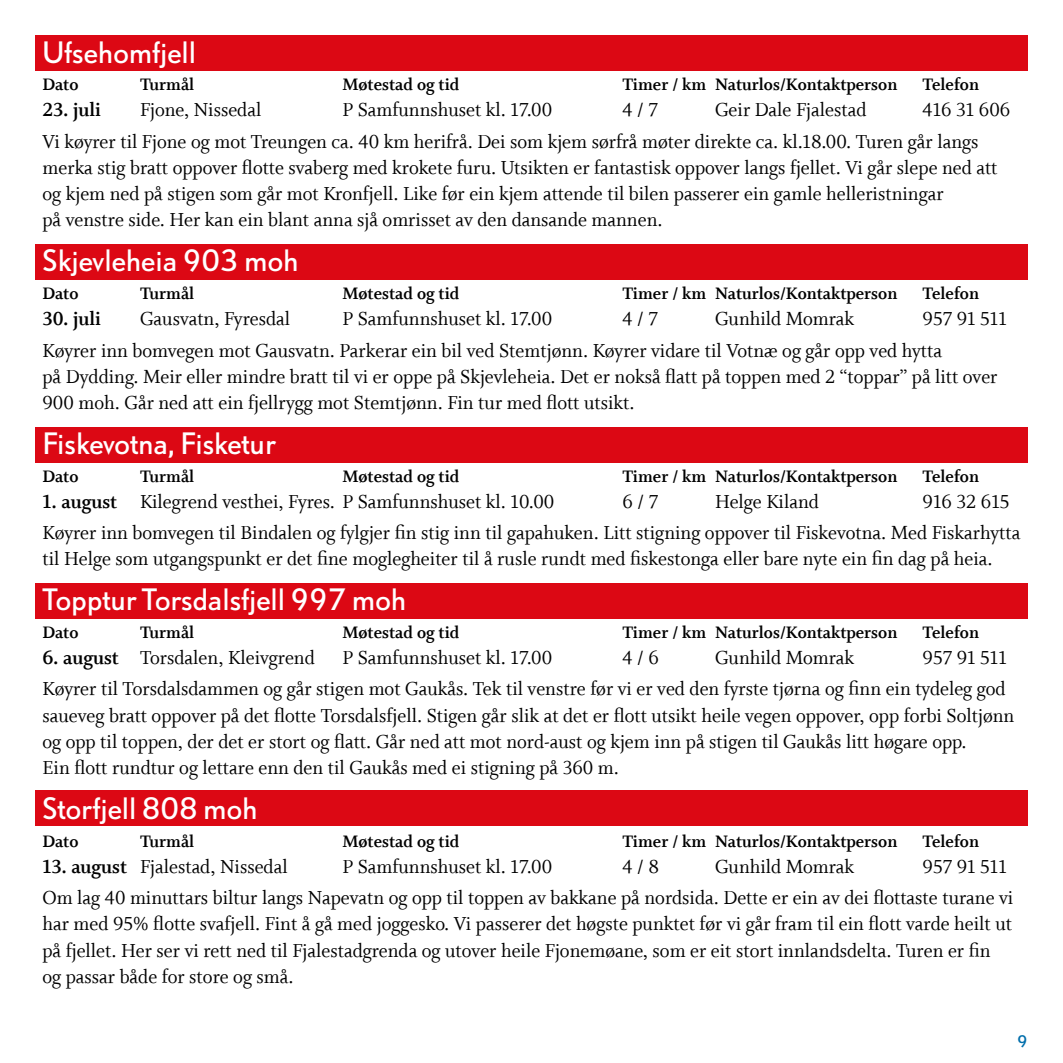
<style>
.page{position:relative;width:1063px;height:1063px;background:#fff}
.page>*{position:absolute;margin:0;border:0;box-sizing:border-box;transform-origin:0 0}
.t1{font:27.5px "DTL Nobel TOT";color:#fff}
.t2{font:21.25px/26.2px "Whitman Roman LF";color:#000}
.t3{font:21.25px "Whitman Bold LF";color:#000}
.t4{font:18.75px "Whitman Bold LF";color:#000}
.t5{font:15px "DTL Nobel TOT";color:#006eab}
.s1{font-family:"Whitman Bold LF"}
</style>
<div class="page">
<div style="left:35px;top:35px;width:993px;height:36px;background:#dc0814"></div>
<div style="left:35px;top:244px;width:993px;height:36px;background:#dc0814"></div>
<div style="left:35px;top:427px;width:993px;height:35px;background:#dc0814"></div>
<div style="left:35px;top:583px;width:993px;height:35px;background:#dc0814"></div>
<div style="left:35px;top:790px;width:993px;height:36px;background:#dc0814"></div>
<p class="t1" style="left:43px;top:33px;width:155px">Ufsehomfjell</p>
<p class="t4" style="left:43px;top:74px;width:38px">Dato</p>
<p class="t4" style="left:140px;top:74px;width:56px">Turmål</p>
<p class="t4" style="left:343px;top:74px;width:118px">Møtestad og tid</p>
<p class="t4" style="left:623px;top:74px;width:276px">Timer / km Naturlos/Kontaktperson</p>
<p class="t4" style="left:923px;top:74px;width:58px">Telefon</p>
<p class="t3" style="left:43px;top:98px;width:60px">23. juli</p>
<p class="t2" style="left:140px;top:97px;width:123px">Fjone, Nissedal</p>
<p class="t2" style="left:343px;top:97px;width:211px">P Samfunnshuset kl. 17.00</p>
<p class="t2" style="left:623px;top:97px;width:37px">4 / 7</p>
<p class="t2" style="left:715px;top:97px;width:153px">Geir Dale Fjalestad</p>
<p class="t2" style="left:43px;top:95px;width:969px;line-height:31.2px;text-indent:880px">416 31 606<br>Vi køyrer til Fjone og mot Treungen ca. 40 km herifrå. Dei som kjem sørfrå møter direkte ca. kl.18.00. Turen går langs</p>
<p class="t2" style="left:43px;top:155px;width:957px">merka stig bratt oppover flotte svaberg med krokete furu. Utsikten er fantastisk oppover langs fjellet. Vi går slepe ned att og kjem ned på stigen som går mot Kronfjell. Like før ein kjem attende til bilen passerer ein gamle helleristningar<br>på venstre side. Her kan ein blant anna sjå omrisset av den dansande mannen.</p>
<p class="t1" style="left:43px;top:242px;width:258px">Skjevleheia 903 moh</p>
<p class="t4" style="left:43px;top:283px;width:38px">Dato</p>
<p class="t4" style="left:140px;top:283px;width:56px">Turmål</p>
<p class="t4" style="left:343px;top:283px;width:118px">Møtestad og tid</p>
<p class="t4" style="left:623px;top:283px;width:276px">Timer / km Naturlos/Kontaktperson</p>
<p class="t4" style="left:923px;top:283px;width:58px">Telefon</p>
<p class="t3" style="left:43px;top:307px;width:60px">30. juli</p>
<p class="t2" style="left:140px;top:306px;width:152px">Gausvatn, Fyresdal</p>
<p class="t2" style="left:343px;top:306px;width:211px">P Samfunnshuset kl. 17.00</p>
<p class="t2" style="left:623px;top:306px;width:37px">4 / 7</p>
<p class="t2" style="left:715px;top:306px;width:141px">Gunhild Momrak</p>
<p class="t2" style="left:43px;top:304px;width:966px;line-height:31.2px;text-indent:880px">957 91 511<br>Køyrer inn bomvegen mot Gausvatn. Parkerar ein bil ved Stemtjønn. Køyrer vidare til Votnæ og går opp ved hytta</p>
<p class="t2" style="left:43px;top:364px;width:957px">på Dydding. Meir eller mindre bratt til vi er oppe på Skjevleheia. Det er nokså flatt på toppen med 2 “toppar” på litt over<br>900 moh. Går ned att ein fjellrygg mot Stemtjønn. Fin tur med flott utsikt.</p>
<p class="t1" style="left:43px;top:425px;width:235px">Fiskevotna, Fisketur</p>
<p class="t4" style="left:43px;top:465px;width:38px">Dato</p>
<p class="t4" style="left:140px;top:465px;width:56px">Turmål</p>
<p class="t4" style="left:343px;top:465px;width:118px">Møtestad og tid</p>
<p class="t4" style="left:623px;top:465px;width:276px">Timer / km Naturlos/Kontaktperson</p>
<p class="t4" style="left:923px;top:465px;width:58px">Telefon</p>
<p class="t2" style="left:43px;top:489px;width:513px"><span class="s1">1. august</span> Kilegrend vesthei, Fyres. P Samfunnshuset kl. 10.00</p>
<p class="t2" style="left:623px;top:489px;width:37px">6 / 7</p>
<p class="t2" style="left:715px;top:489px;width:105px">Helge Kiland</p>
<p class="t2" style="left:43px;top:486px;width:979px;line-height:31.2px;text-indent:880px">916 32 615<br>Køyrer inn bomvegen til Bindalen og fylgjer fin stig inn til gapahuken. Litt stigning oppover til Fiskevotna. Med Fiskarhytta</p>
<p class="t2" style="left:43px;top:546px;width:952px">til Helge som utgangspunkt er det fine moglegheiter til å rusle rundt med fiskestonga eller bare nyte ein fin dag på heia.</p>
<p class="t1" style="left:43px;top:581px;width:365px">Topptur Torsdalsfjell 997 moh</p>
<p class="t4" style="left:43px;top:622px;width:38px">Dato</p>
<p class="t4" style="left:140px;top:622px;width:56px">Turmål</p>
<p class="t4" style="left:343px;top:622px;width:118px">Møtestad og tid</p>
<p class="t4" style="left:623px;top:622px;width:276px">Timer / km Naturlos/Kontaktperson</p>
<p class="t4" style="left:923px;top:622px;width:58px">Telefon</p>
<p class="t2" style="left:43px;top:645px;width:274px"><span class="s1">6. august</span> Torsdalen, Kleivgrend</p>
<p class="t2" style="left:343px;top:645px;width:211px">P Samfunnshuset kl. 17.00</p>
<p class="t2" style="left:623px;top:645px;width:38px">4 / 6</p>
<p class="t2" style="left:715px;top:645px;width:141px">Gunhild Momrak</p>
<p class="t2" style="left:43px;top:642px;width:966px;line-height:31.2px;text-align:right">957 91 511<br>Køyrer til Torsdalsdammen og går stigen mot Gaukås. Tek til venstre før vi er ved den fyrste tjørna og finn ein tydeleg god</p>
<p class="t2" style="left:43px;top:702px;width:973px">saueveg bratt oppover på det flotte Torsdalsfjell. Stigen går slik at det er flott utsikt heile vegen oppover, opp forbi Soltjønn og opp til toppen, der det er stort og flatt. Går ned att mot nord-aust og kjem inn på stigen til Gaukås litt høgare opp.<br>Ein flott rundtur og lettare enn den til Gaukås med ei stigning på 360 m.</p>
<p class="t1" style="left:43px;top:790px;width:217px">Storfjell 808 moh</p>
<p class="t4" style="left:43px;top:830px;width:38px">Dato</p>
<p class="t4" style="left:140px;top:830px;width:56px">Turmål</p>
<p class="t4" style="left:343px;top:830px;width:118px">Møtestad og tid</p>
<p class="t4" style="left:623px;top:830px;width:276px">Timer / km Naturlos/Kontaktperson</p>
<p class="t4" style="left:923px;top:830px;width:58px">Telefon</p>
<p class="t2" style="left:43px;top:854px;width:247px"><span class="s1">13. august</span> Fjalestad, Nissedal</p>
<p class="t2" style="left:343px;top:854px;width:211px">P Samfunnshuset kl. 17.00</p>
<p class="t2" style="left:623px;top:854px;width:38px">4 / 8</p>
<p class="t2" style="left:715px;top:854px;width:141px">Gunhild Momrak</p>
<p class="t2" style="left:43px;top:851px;width:972px;line-height:31.2px;text-indent:880px">957 91 511<br>Om lag 40 minuttars biltur langs Napevatn og opp til toppen av bakkane på nordsida. Dette er ein av dei flottaste turane vi</p>
<p class="t2" style="left:43px;top:911px;width:971px">har med 95% flotte svafjell. Fint å gå med joggesko. Vi passerer det høgste punktet før vi går fram til ein flott varde heilt ut på fjellet. Her ser vi rett ned til Fjalestadgrenda og utover heile Fjonemøane, som er eit stort innlandsdelta. Turen er fin og passar både for store og små.</p>
<p class="t5" style="left:1017px;top:1031px;width:12px">9</p>
</div>
